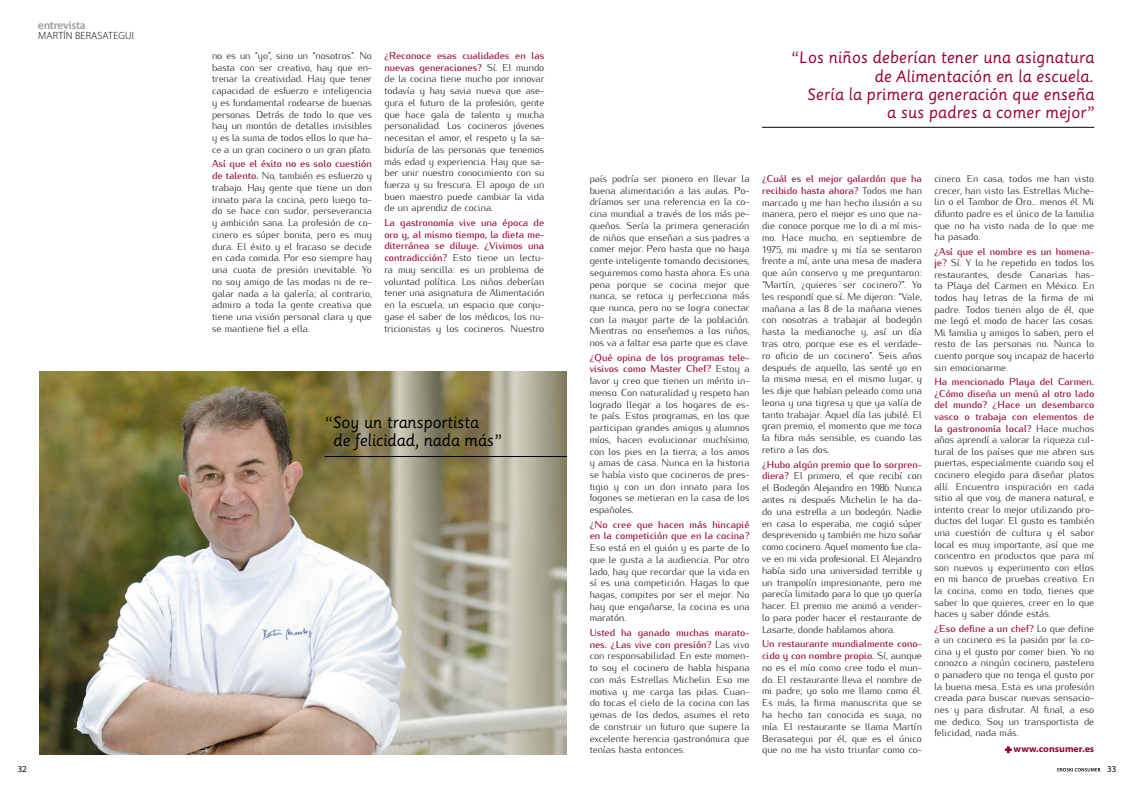
<style>
.page{position:relative;width:1134px;height:794px;background:#fff}
.page>*{position:absolute;margin:0;border:0;box-sizing:border-box;transform-origin:0 0}
.t1{font:16px/18px "Sassoon Primary";letter-spacing:-.005em;color:#99042f;text-align:right}
.t2{font:16px/18px "Sassoon Primary";letter-spacing:-.015em;color:#000}
.t3{font:600 11.5px "Myriad Pro";letter-spacing:-.02em;color:#9c9e9f}
.t4{font:300 10.5px "Myriad Pro";letter-spacing:.02em;color:#000}
.t5{font:300 10px/11.7px "Kurier";color:#000;text-align:justify}
.t6{font:500 10px/11.7px "Kurier";color:#99042f}
.t7{font:700 9.6px "Myriad Pro";color:#99042f;scale:1.04 1}
.t8{font:9px "Myriad Pro";color:#000}
.s1{font-weight:500;color:#99042f}
</style>
<div class="page">
<img style="left:40px;top:371px;width:527px;height:383px">
<svg style="left:1004px;top:746px;width:8px;height:8px"></svg>
<hr style="left:762px;top:127px;width:332px;height:1px;background:#000">
<hr style="left:325px;top:456px;width:242px;height:1px;background:#000">
<svg style="left:1057px;top:768px;width:43px;height:3px"></svg>
<p class="t3" style="left:38px;top:19px;width:49px">entrevista</p>
<p class="t4" style="left:38px;top:30px;width:98px">MARTÍN BERASATEGUI</p>
<p class="t5" style="left:212px;top:49px;width:161px">no es un “yo”, sino un “nosotros”. No basta con ser creativo, hay que en&shy;trenar la creatividad. Hay que tener capacidad de esfuerzo e inteligencia y es fundamental rodearse de buenas personas. Detrás de todo lo que ves hay un montón de detalles invisibles y es la suma de todos ellos lo que ha&shy;ce a un gran cocinero o un gran plato.</p>
<p class="t5" style="left:212px;top:157px;width:161px"><span class="s1">Así que el éxito no es solo cuestión de talento.</span> No, también es esfuerzo y trabajo. Hay gente que tiene un don innato para la cocina, pero luego to&shy;do se hace con sudor, perseverancia y ambición sana. La profesión de co&shy;cinero es súper bonita, pero es muy dura. El éxito y el fracaso se decide en cada comida. Por eso siempre hay una cuota de presión inevitable. Yo no soy amigo de las modas ni de re&shy;galar nada a la galería; al contrario, admiro a toda la gente creativa que tiene una visión personal clara y que se mantiene fiel a ella.</p>
<p class="t5" style="left:384px;top:49px;width:161px"><span class="s1">¿Reconoce esas cualidades en las nuevas generaciones?</span> Sí. El mundo de la cocina tiene mucho por innovar todavía y hay savia nueva que ase&shy;gura el futuro de la profesión, gente que hace gala de talento y mucha personalidad. Los cocineros jóvenes necesitan el amor, el respeto y la sa&shy;biduría de las personas que tenemos más edad y experiencia. Hay que sa&shy;ber unir nuestro conocimiento con su fuerza y su frescura. El apoyo de un buen maestro puede cambiar la vida de un aprendiz de cocina.</p>
<p class="t5" style="left:384px;top:216px;width:161px"><span class="s1">La gastronomía vive una época de oro y, al mismo tiempo, la dieta me&shy;diterránea se diluye. ¿Vivimos una contradicción?</span> Esto tiene un lectu&shy;ra muy sencilla: es un problema de voluntad política. Los niños deberían tener una asignatura de Alimentación en la escuela, un espacio que conju&shy;gase el saber de los médicos, los nu&shy;tricionistas y los cocineros. Nuestro</p>
<h1 class="t2" style="left:333px;top:414px;width:170px;text-indent:-8px">“Soy un transportista<br>de felicidad, nada más”</h1>
<h1 class="t1" style="left:791px;top:49px;width:306px">“Los niños deberían tener una asignatura de Alimentación en la escuela.<br>Sería la primera generación que enseña<br>a sus padres a comer mejor”</h1>
<p class="t5" style="left:590px;top:172px;width:161px">país podría ser pionero en llevar la buena alimentación a las aulas. Po&shy;dríamos ser una referencia en la co&shy;cina mundial a través de los más pe&shy;queños. Sería la primera generación de niños que enseñan a sus padres a comer mejor. Pero hasta que no haya gente inteligente tomando decisiones, seguiremos como hasta ahora. Es una pena porque se cocina mejor que nunca, se retoca y perfecciona más que nunca, pero no se logra conectar con la mayor parte de la población.<br>Mientras no enseñemos a los niños, nos va a faltar esa parte que es clave.</p>
<p class="t5" style="left:590px;top:350px;width:161px"><span class="s1">¿Qué opina de los programas tele&shy;visivos como Master Chef?</span> Estoy a favor y creo que tienen un mérito in&shy;menso. Con naturalidad y respeto han logrado llegar a los hogares de es&shy;te país. Estos programas, en los que participan grandes amigos y alumnos míos, hacen evolucionar muchísimo, con los pies en la tierra, a los amos y amas de casa. Nunca en la historia se había visto que cocineros de pres&shy;tigio y con un don innato para los fogones se metieran en la casa de los españoles.</p>
<p class="t6" style="left:590px;top:518px;width:161px">¿No cree que hacen más hincapié en la competición que en la cocina?</p>
<p class="t5" style="left:590px;top:541px;width:161px">Eso está en el guión y es parte de lo que le gusta a la audiencia. Por otro lado, hay que recordar que la vida en sí es una competición. Hagas lo que hagas, compites por ser el mejor. No hay que engañarse, la cocina es una maratón.</p>
<p class="t5" style="left:590px;top:626px;width:161px"><span class="s1">Usted ha ganado muchas marato&shy;nes. ¿Las vive con presión?</span> Las vivo con responsabilidad. En este momen&shy;to soy el cocinero de habla hispana con más Estrellas Michelin. Eso me motiva y me carga las pilas. Cuan&shy;do tocas el cielo de la cocina con las yemas de los dedos, asumes el reto de construir un futuro que supere la excelente herencia gastronómica que tenías hasta entonces.</p>
<p class="t5" style="left:762px;top:172px;width:161px"><span class="s1">¿Cuál es el mejor galardón que ha recibido hasta ahora?</span> Todos me han marcado y me han hecho ilusión a su manera, pero el mejor es uno que na&shy;die conoce porque me lo di a mí mis&shy;mo. Hace mucho, en septiembre de 1975, mi madre y mi tía se sentaron frente a mí, ante una mesa de madera que aún conservo y me preguntaron: “Martín, ¿quieres ser cocinero?”. Yo les respondí que sí. Me dijeron: “Vale, mañana a las 8 de la mañana vienes con nosotras a trabajar al bodegón hasta la medianoche y, así un día tras otro, porque ese es el verdade&shy;ro oficio de un cocinero”. Seis años después de aquello, las senté yo en la misma mesa, en el mismo lugar, y les dije que habían peleado como una leona y una tigresa y que ya valía de tanto trabajar. Aquel día las jubilé. El gran premio, el momento que me toca la fibra más sensible, es cuando las retiro a las dos.</p>
<p class="t5" style="left:762px;top:457px;width:161px"><span class="s1">¿Hubo algún premio que lo sorpren&shy;diera?</span> El primero, el que recibí con el Bodegón Alejandro en 1986. Nunca antes ni después Michelin le ha da&shy;do una estrella a un bodegón. Nadie en casa lo esperaba, me cogió súper desprevenido y también me hizo soñar como cocinero. Aquel momento fue cla&shy;ve en mi vida profesional. El Alejandro había sido una universidad terrible y un trampolín impresionante, pero me parecía limitado para lo que yo quería hacer. El premio me animó a vender&shy;lo para poder hacer el restaurante de Lasarte, donde hablamos ahora.</p>
<p class="t5" style="left:762px;top:637px;width:161px"><span class="s1">Un restaurante mundialmente cono&shy;cido y con nombre propio.</span> Sí, aunque no es el mío como cree todo el mun&shy;do. El restaurante lleva el nombre de mi padre; yo solo me llamo como él.<br>Es más, la firma manuscrita que se ha hecho tan conocida es suya, no mía. El restaurante se llama Martín Berasategui por él, que es el único que no me ha visto triunfar como co-</p>
<p class="t5" style="left:934px;top:172px;width:161px">cinero. En casa, todos me han visto crecer, han visto las Estrellas Miche&shy;lin o el Tambor de Oro… menos él. Mi difunto padre es el único de la familia que no ha visto nada de lo que me ha pasado.</p>
<p class="t5" style="left:934px;top:244px;width:161px"><span class="s1">¿Así que el nombre es un homena&shy;je?</span> Sí. Y lo he repetido en todos los restaurantes, desde Canarias has&shy;ta Playa del Carmen en México. En todos hay letras de la firma de mi padre. Todos tienen algo de él, que me legó el modo de hacer las cosas.<br>Mi familia y amigos lo saben, pero el resto de las personas no. Nunca lo cuento porque soy incapaz de hacerlo sin emocionarme.</p>
<p class="t5" style="left:934px;top:375px;width:161px"><span class="s1">Ha mencionado Playa del Carmen. ¿Cómo diseña un menú al otro lado del mundo? ¿Hace un desembarco vasco o trabaja con elementos de la gastronomía local?</span> Hace muchos años aprendí a valorar la riqueza cul&shy;tural de los países que me abren sus puertas, especialmente cuando soy el cocinero elegido para diseñar platos allí. Encuentro inspiración en cada sitio al que voy, de manera natural, e intento crear lo mejor utilizando pro&shy;ductos del lugar. El gusto es también una cuestión de cultura y el sabor local es muy importante, así que me concentro en productos que para mí son nuevos y experimento con ellos en mi banco de pruebas creativo. En la cocina, como en todo, tienes que saber lo que quieres, creer en lo que haces y saber dónde estás.</p>
<p class="t5" style="left:934px;top:621px;width:161px"><span class="s1">¿Eso define a un chef?</span> Lo que define a un cocinero es la pasión por la co&shy;cina y el gusto por comer bien. Yo no conozco a ningún cocinero, pastelero o panadero que no tenga el gusto por la buena mesa. Esta es una profesión creada para buscar nuevas sensacio&shy;nes y para disfrutar. Al final, a eso me dedico. Soy un transportista de felicidad, nada más.</p>
<p class="t7" style="left:1013px;top:743px;width:79px">www.consumer.es</p>
<p class="t8" style="left:18px;top:763px;width:11px">32</p>
<p class="t8" style="left:1107px;top:763px;width:11px">33</p>
</div>
